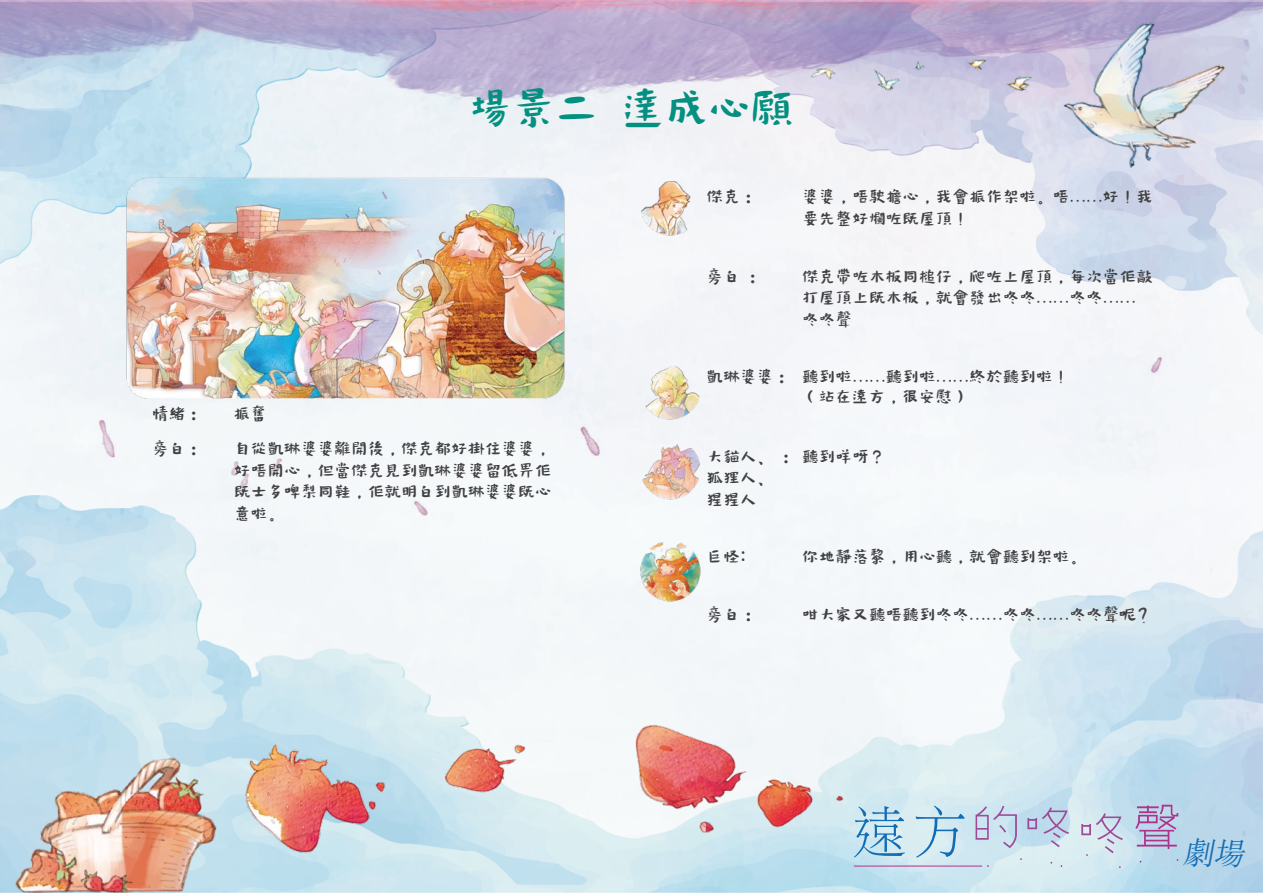
<style>
.page{position:relative;width:1263px;height:893px;background:#fff}
.page>*{position:absolute;margin:0;border:0;box-sizing:border-box;transform-origin:0 0}
.t1{font:46.5px "Hanyi Senty Marshmallow";color:#039080}
.t2{font:italic 300 30.9px "M Sung HK";color:#116db6}
.t3{font:18px/21.6px "Hanyi Senty Marshmallow";color:#414042}
</style>
<div class="page">
<img style="left:0;top:0;width:1263px;height:893px">
<svg style="left:854px;top:806px;width:111px;height:52px;background:#b4d5e7"></svg>
<svg style="left:1135px;top:805px;width:43px;height:44px;background:#b7a5cd"></svg>
<svg style="left:1027px;top:807px;width:42px;height:40px;background:#bbc8e0"></svg>
<svg style="left:975px;top:806px;width:42px;height:42px;background:#c3cbe1"></svg>
<hr style="left:854px;top:866px;width:128px;height:1px;background:#af328d">
<svg style="left:1081px;top:813px;width:42px;height:43px;background:#cdd3e4"></svg>
<img style="left:810px;top:23px;width:415px;height:144px">
<img style="left:242px;top:694px;width:606px;height:198px">
<img style="left:15px;top:754px;width:204px;height:139px">
<img style="left:126px;top:178px;width:439px;height:220px">
<img style="left:632px;top:169px;width:78px;height:72px">
<img style="left:632px;top:354px;width:78px;height:72px">
<img style="left:632px;top:535px;width:78px;height:72px">
<img style="left:632px;top:432px;width:78px;height:73px">
<h1 class="t1" style="left:469px;top:84px;width:327px">場景二 達成心願</h1>
<p class="t3" style="left:707px;top:188px;width:52px">傑克：</p>
<p class="t3" style="left:802px;top:188px;width:352px">婆婆，唔駛擔心，我會振作架啦。唔……好！我要先整好爛咗既屋頂！</p>
<p class="t3" style="left:707px;top:267px;width:56px">旁白 ：</p>
<p class="t3" style="left:802px;top:267px;width:352px">傑克帶咗木板同槌仔，爬咗上屋頂，每次當佢敲打屋頂上既木板，就會發出咚咚……咚咚……咚咚聲</p>
<p class="t3" style="left:707px;top:368px;width:85px">凱琳婆婆：</p>
<p class="t3" style="left:802px;top:368px;width:269px">聽到啦……聽到啦……終於聽到啦！</p>
<p class="t3" style="left:152px;top:404px;width:52px">情緒：</p>
<p class="t3" style="left:233px;top:404px;width:35px">振奮</p>
<p class="t3" style="left:152px;top:440px;width:52px">旁白：</p>
<p class="t3" style="left:234px;top:440px;width:319px;text-align:justify">自從凱琳婆婆離開後，傑克都好掛住婆婆，好唔開心，但當傑克見到凱琳婆婆留低畀佢既士多啤梨同鞋，佢就明白到凱琳婆婆既心意啦。</p>
<p class="t3" style="left:802px;top:388px;width:169px">（站在遠方，很安慰）</p>
<p class="t3" style="left:707px;top:447px;width:181px">大貓人、 ：聽到咩呀？</p>
<p class="t3" style="left:707px;top:468px;width:68px">狐狸人、猩猩人</p>
<p class="t3" style="left:707px;top:548px;width:40px">巨怪:</p>
<p class="t3" style="left:707px;top:605px;width:52px">旁白：</p>
<p class="t3" style="left:802px;top:548px;width:285px">你地靜落黎，用心聽，就會聽到架啦。</p>
<p class="t3" style="left:802px;top:605px;width:349px">咁大家又聽唔聽到咚咚……咚咚……咚咚聲呢?</p>
<h2 class="t2" style="left:1182px;top:832px;width:71px">劇場</h2>
</div>
